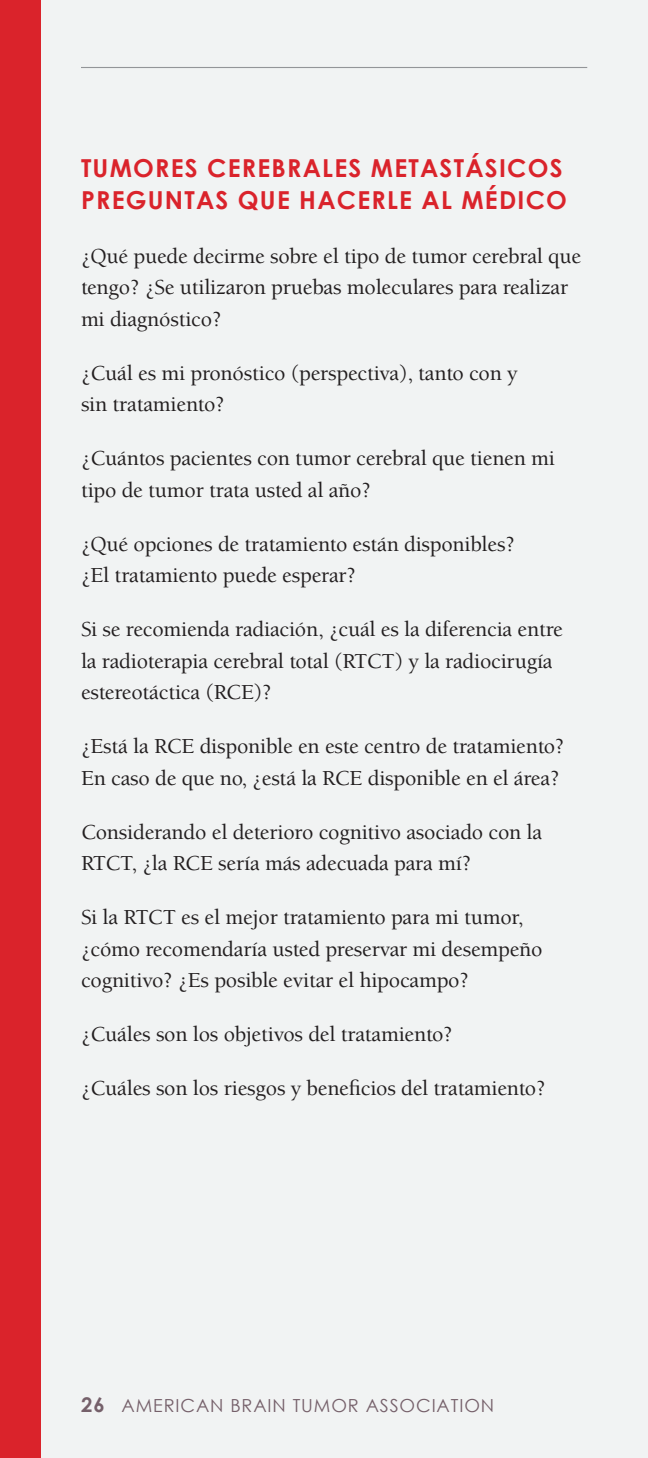
<style>
.page{position:relative;width:648px;height:1458px;background:#fff}
.page>*{position:absolute;margin:0;border:0;box-sizing:border-box;transform-origin:0 0}
.subhead_1{font:700 24.75px/31.5px "Century Gothic";letter-spacing:.05em;color:#da232b}
.body_text_p8_before{font:500 22.05px/31.5px "Berkeley Pro";letter-spacing:-.01em;color:#231f20}
.t1{font:18px "Century Gothic";letter-spacing:.05em;color:#75606a}
.s1{font-weight:700;font-size:20.25px}
</style>
<div class="page">
<div style="left:40px;top:0;width:608px;height:1458px;background:#f1f3f3"></div>
<div style="left:0;top:0;width:40px;height:1458px;background:#da232b"></div>
<hr style="left:81px;top:67px;width:506px;height:1px;background:#939598">
<p class="subhead_1" style="left:81px;top:151px;width:488px">TUMORES CEREBRALES METASTÁSICOS<br>PREGUNTAS QUE HACERLE AL MÉDICO</p>
<p class="body_text_p8_before" style="left:81px;top:240px;width:502px">¿Qué puede decirme sobre el tipo de tumor cerebral que tengo? ¿Se utilizaron pruebas moleculares para realizar mi diagnóstico?</p>
<p class="body_text_p8_before" style="left:81px;top:357px;width:438px">¿Cuál es mi pronóstico (perspectiva), tanto con y sin tratamiento?</p>
<p class="body_text_p8_before" style="left:81px;top:443px;width:476px">¿Cuántos pacientes con tumor cerebral que tienen mi tipo de tumor trata usted al año?</p>
<p class="body_text_p8_before" style="left:81px;top:528px;width:436px">¿Qué opciones de tratamiento están disponibles? ¿El tratamiento puede esperar?</p>
<p class="body_text_p8_before" style="left:81px;top:614px;width:484px">Si se recomienda radiación, ¿cuál es la diferencia entre la radioterapia cerebral total (RTCT) y la radiocirugía estereotáctica (RCE)?</p>
<p class="body_text_p8_before" style="left:81px;top:731px;width:485px">¿Está la RCE disponible en este centro de tratamiento?<br>En caso de que no, ¿está la RCE disponible en el área?</p>
<p class="body_text_p8_before" style="left:81px;top:816px;width:463px">Considerando el deterioro cognitivo asociado con la<br>RTCT, ¿la RCE sería más adecuada para mí?</p>
<p class="body_text_p8_before" style="left:81px;top:902px;width:463px">Si la RTCT es el mejor tratamiento para mi tumor, ¿cómo recomendaría usted preservar mi desempeño cognitivo? ¿Es posible evitar el hipocampo?</p>
<p class="body_text_p8_before" style="left:81px;top:1019px;width:374px">¿Cuáles son los objetivos del tratamiento?</p>
<p class="body_text_p8_before" style="left:81px;top:1073px;width:466px">¿Cuáles son los riesgos y beneficios del tratamiento?</p>
<p class="t1" style="left:81px;top:1393px;width:415px"><span class="s1">26</span> AMERICAN BRAIN TUMOR ASSOCIATION</p>
</div>
